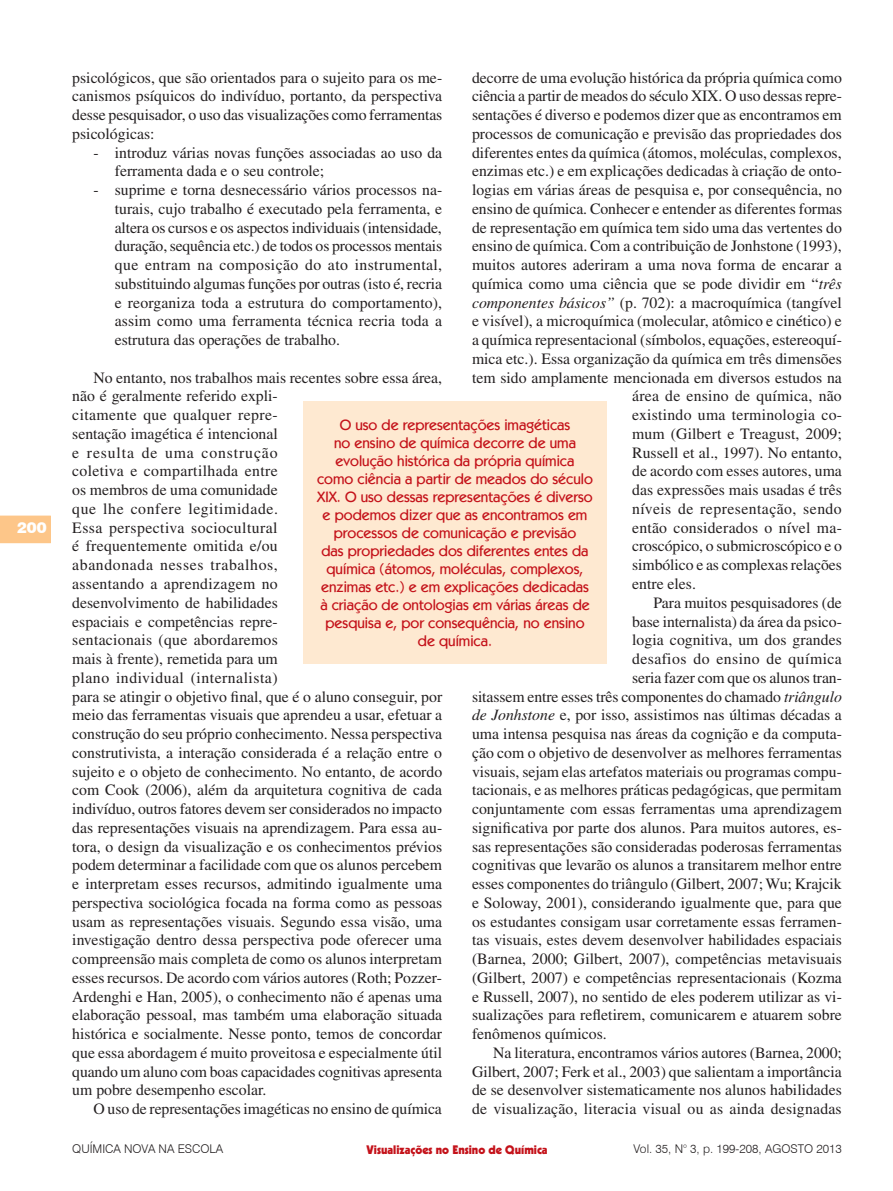
<style>
.page{position:relative;width:893px;height:1191px;background:#fff}
.page>*{position:absolute;margin:0;border:0;box-sizing:border-box;transform-origin:0 0}
.Tabulação{font:15.75px/18.8px "Times";color:#231f20;text-align:justify}
.Tabulação-2{font:15.75px "Times";letter-spacing:.03em;color:#231f20}
.Olho{font:500 15px/18px "Kabel IT Cby BT";color:#c4121a;text-align:center}
.t1{font:900 15px "Swiss 721 BT";color:#fff}
.t2{font:300 12px "Swiss 721 BT";color:#231f20}
.t3{font:900 12px "Kabel";color:#c4121a}
.s1{font-style:italic}
</style>
<div class="page">
<svg style="left:0;top:515px;width:51px;height:28px"></svg>
<div style="left:303px;top:401px;width:304px;height:263px;background:#fee9d1"></div>
<p class="t1" style="left:17px;top:518px;width:31px">200</p>
<p class="Tabulação" style="left:72px;top:68px;width:372px">psicológicos, que são orientados para o sujeito para os me&shy;canismos psíquicos do indivíduo, portanto, da perspectiva desse pesquisador, o uso das visualizações como ferramentas psicológicas:</p>
<p class="Tabulação" style="left:115px;top:143px;width:329px;text-indent:-21px">- introduz várias novas funções associadas ao uso da ferramenta dada e o seu controle;</p>
<p class="Tabulação" style="left:115px;top:180px;width:329px;text-indent:-21px">- suprime e torna desnecessário vários processos na&shy;turais, cujo trabalho é executado pela ferramenta, e altera os cursos e os aspectos individuais (intensidade, duração, sequência etc.) de todos os processos mentais que entram na composição do ato instrumental, substituindo algumas funções por outras (isto é, recria e reorganiza toda a estrutura do comportamento), assim como uma ferramenta técnica recria toda a estrutura das operações de trabalho.</p>
<p class="Tabulação" style="left:72px;top:368px;width:371px;text-align:left;text-indent:21px">No entanto, nos trabalhos mais recentes sobre essa área, não é geralmente referido expli-<br>citamente que qualquer repre-<br>sentação imagética é intencional<br>e resulta de uma construção<br>coletiva e compartilhada entre<br>os membros de uma comunidade<br>que lhe confere legitimidade.<br>Essa perspectiva sociocultural<br>é frequentemente omitida e/ou<br>abandonada nesses trabalhos,<br>assentando a aprendizagem no<br>desenvolvimento de habilidades<br>espaciais e competências repre-<br>sentacionais (que abordaremos<br>mais à frente), remetida para um<br>plano individual (internalista)<br>para se atingir o objetivo final, que é o aluno conseguir, por meio das ferramentas visuais que aprendeu a usar, efetuar a construção do seu próprio conhecimento. Nessa perspectiva construtivista, a interação considerada é a relação entre o sujeito e o objeto de conhecimento. No entanto, de acordo com Cook (2006), além da arquitetura cognitiva de cada indivíduo, outros fatores devem ser considerados no impacto das representações visuais na aprendizagem. Para essa au&shy;tora, o design da visualização e os conhecimentos prévios podem determinar a facilidade com que os alunos percebem e interpretam esses recursos, admitindo igualmente uma perspectiva sociológica focada na forma como as pessoas usam as representações visuais. Segundo essa visão, uma investigação dentro dessa perspectiva pode oferecer uma compreensão mais completa de como os alunos interpretam esses recursos. De acordo com vários autores (Roth; Pozzer-Ardenghi e Han, 2005), o conhecimento não é apenas uma elaboração pessoal, mas também uma elaboração situada histórica e socialmente. Nesse ponto, temos de concordar que essa abordagem é muito proveitosa e especialmente útil quando um aluno com boas capacidades cognitivas apresenta um pobre desempenho escolar.</p>
<p class="Tabulação" style="left:94px;top:1099px;width:350px">O uso de representações imagéticas no ensino de química</p>
<p class="Tabulação" style="left:472px;top:68px;width:371px">decorre de uma evolução histórica da própria química como</p>
<p class="Tabulação" style="left:472px;top:87px;width:371px">ciência a partir de meados do século XIX. O uso dessas repre-</p>
<p class="Tabulação" style="left:472px;top:105px;width:371px">sentações é diverso e podemos dizer que as encontramos em</p>
<p class="Tabulação" style="left:472px;top:124px;width:371px">processos de comunicação e previsão das propriedades dos</p>
<p class="Tabulação" style="left:472px;top:143px;width:371px">diferentes entes da química (átomos, moléculas, complexos,</p>
<p class="Tabulação" style="left:472px;top:162px;width:371px">enzimas etc.) e em explicações dedicadas à criação de onto-</p>
<p class="Tabulação" style="left:472px;top:180px;width:371px">logias em várias áreas de pesquisa e, por consequência, no</p>
<p class="Tabulação" style="left:472px;top:199px;width:372px">ensino de química. Conhecer e entender as diferentes formas</p>
<p class="Tabulação" style="left:472px;top:218px;width:371px">de representação em química tem sido uma das vertentes do</p>
<p class="Tabulação" style="left:472px;top:237px;width:371px">ensino de química. Com a contribuição de Jonhstone (1993),</p>
<p class="Tabulação" style="left:472px;top:255px;width:371px">muitos autores aderiram a uma nova forma de encarar a</p>
<p class="Tabulação" style="left:472px;top:274px;width:371px">química como uma ciência que se pode dividir em “<span class="s1">três</span></p>
<p class="Tabulação" style="left:472px;top:293px;width:371px"><span class="s1">componentes básicos”</span> (p. 702): a macroquímica (tangível</p>
<p class="Tabulação" style="left:472px;top:312px;width:371px">e visível), a microquímica (molecular, atômico e cinético) e</p>
<p class="Tabulação" style="left:472px;top:330px;width:371px">a química representacional (símbolos, equações, estereoquí-</p>
<p class="Tabulação" style="left:472px;top:349px;width:371px">mica etc.). Essa organização da química em três dimensões</p>
<p class="Tabulação" style="left:472px;top:368px;width:371px">tem sido amplamente mencionada em diversos estudos na</p>
<p class="Tabulação" style="left:632px;top:387px;width:211px">área de ensino de química, não</p>
<p class="Tabulação" style="left:632px;top:405px;width:211px">existindo uma terminologia co-</p>
<p class="Tabulação" style="left:632px;top:424px;width:211px">mum (Gilbert e Treagust, 2009;</p>
<p class="Tabulação" style="left:632px;top:443px;width:211px">Russell et al., 1997). No entanto,</p>
<p class="Tabulação" style="left:632px;top:462px;width:211px">de acordo com esses autores, uma</p>
<p class="Tabulação" style="left:632px;top:480px;width:211px">das expressões mais usadas é três</p>
<p class="Tabulação-2" style="left:632px;top:500px;width:211px">níveis de representação, sendo</p>
<p class="Tabulação" style="left:632px;top:518px;width:211px">então considerados o nível ma-</p>
<p class="Tabulação" style="left:632px;top:537px;width:211px">croscópico, o submicroscópico e o</p>
<p class="Tabulação" style="left:632px;top:555px;width:211px">simbólico e as complexas relações</p>
<p class="Tabulação" style="left:632px;top:574px;width:65px">entre eles.</p>
<p class="Tabulação" style="left:653px;top:593px;width:190px">Para muitos pesquisadores (de</p>
<p class="Tabulação" style="left:632px;top:612px;width:211px">base internalista) da área da psico-</p>
<p class="Tabulação" style="left:632px;top:630px;width:211px">logia cognitiva, um dos grandes</p>
<p class="Tabulação-2" style="left:632px;top:650px;width:211px">desafios do ensino de química</p>
<p class="Tabulação" style="left:632px;top:668px;width:211px">seria fazer com que os alunos tran-</p>
<p class="Tabulação" style="left:472px;top:687px;width:371px">sitassem entre esses três componentes do chamado <span class="s1">triângulo</span></p>
<p class="Tabulação" style="left:472px;top:705px;width:371px"><span class="s1">de Jonhstone</span> e, por isso, assistimos nas últimas décadas a</p>
<p class="Tabulação" style="left:472px;top:724px;width:371px">uma intensa pesquisa nas áreas da cognição e da computa-</p>
<p class="Tabulação" style="left:472px;top:743px;width:371px">ção com o objetivo de desenvolver as melhores ferramentas</p>
<p class="Tabulação" style="left:472px;top:762px;width:371px">visuais, sejam elas artefatos materiais ou programas compu-</p>
<p class="Tabulação" style="left:472px;top:780px;width:371px">tacionais, e as melhores práticas pedagógicas, que permitam</p>
<p class="Tabulação" style="left:472px;top:799px;width:371px">conjuntamente com essas ferramentas uma aprendizagem</p>
<p class="Tabulação" style="left:472px;top:818px;width:371px">significativa por parte dos alunos. Para muitos autores, es-</p>
<p class="Tabulação" style="left:472px;top:837px;width:371px">sas representações são consideradas poderosas ferramentas</p>
<p class="Tabulação" style="left:472px;top:855px;width:371px">cognitivas que levarão os alunos a transitarem melhor entre</p>
<p class="Tabulação" style="left:472px;top:874px;width:371px">esses componentes do triângulo (Gilbert, 2007; Wu; Krajcik</p>
<p class="Tabulação" style="left:472px;top:893px;width:371px">e Soloway, 2001), considerando igualmente que, para que</p>
<p class="Tabulação" style="left:472px;top:912px;width:371px">os estudantes consigam usar corretamente essas ferramen-</p>
<p class="Tabulação" style="left:472px;top:930px;width:371px">tas visuais, estes devem desenvolver habilidades espaciais</p>
<p class="Tabulação" style="left:472px;top:949px;width:371px">(Barnea, 2000; Gilbert, 2007), competências metavisuais</p>
<p class="Tabulação" style="left:472px;top:968px;width:371px">(Gilbert, 2007) e competências representacionais (Kozma</p>
<p class="Tabulação" style="left:472px;top:987px;width:371px">e Russell, 2007), no sentido de eles poderem utilizar as vi-</p>
<p class="Tabulação" style="left:472px;top:1005px;width:371px">sualizações para refletirem, comunicarem e atuarem sobre</p>
<p class="Tabulação" style="left:472px;top:1024px;width:136px">fenômenos químicos.</p>
<p class="Tabulação" style="left:472px;top:1043px;width:371px;text-indent:21px">Na literatura, encontramos vários autores (Barnea, 2000; Gilbert, 2007; Ferk et al., 2003) que salientam a importância de se desenvolver sistematicamente nos alunos habilidades de visualização, literacia visual ou as ainda designadas</p>
<p class="Olho" style="left:317px;top:416px;width:278px">O uso de representações imagéticas<br>no ensino de química decorre de uma evolução histórica da própria química como ciência a partir de meados do século XIX. O uso dessas representações é diverso e podemos dizer que as encontramos em processos de comunicação e previsão<br>das propriedades dos diferentes entes da química (átomos, moléculas, complexos, enzimas etc.) e em explicações dedicadas à criação de ontologias em várias áreas de pesquisa e, por consequência, no ensino de química.</p>
<p class="t2" style="left:72px;top:1141px;width:152px">QUÍMICA NOVA NA ESCOLA</p>
<p class="t3" style="left:367px;top:1141px;width:183px">Visualizações no Ensino de Química</p>
<p class="t2" style="left:634px;top:1141px;width:210px">Vol. 35, N° 3, p. 199-208, AGOSTO 2013</p>
</div>
